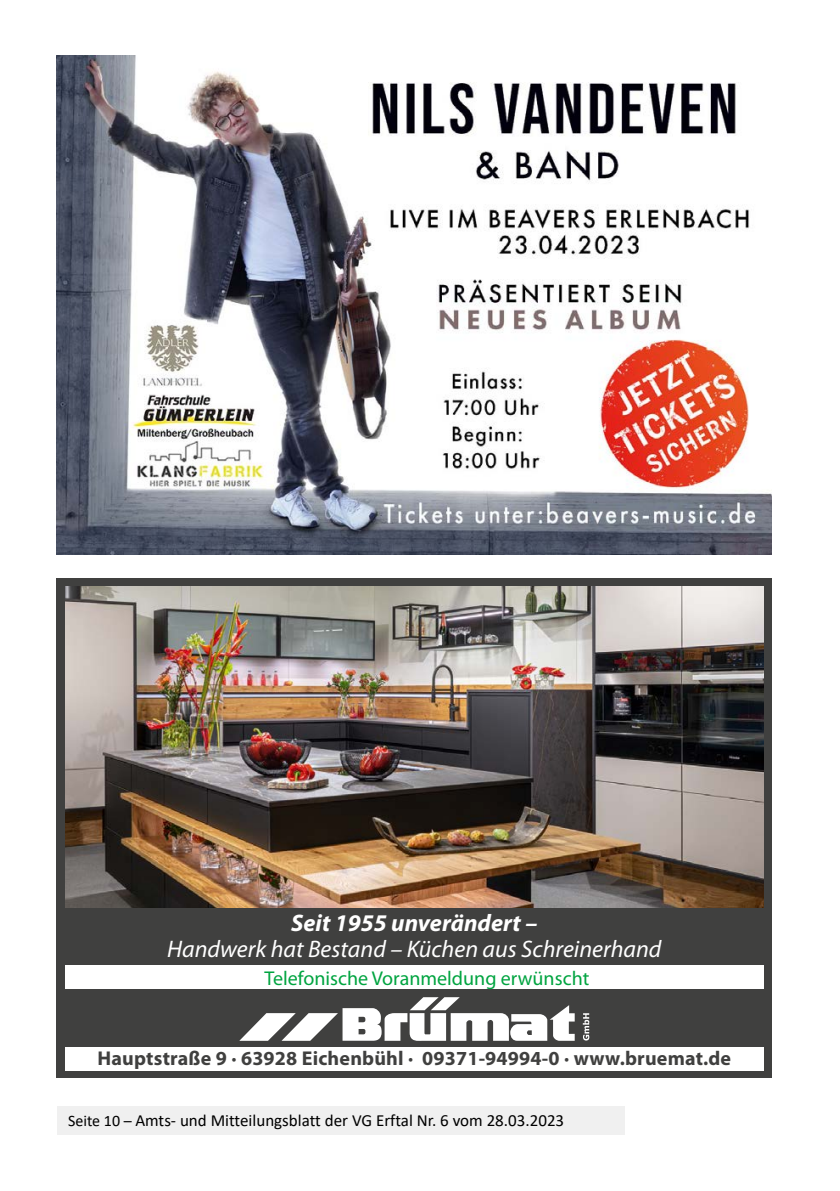
<style>
.page{position:relative;width:840px;height:1191px;background:#fff}
.page>*{position:absolute;margin:0;border:0;box-sizing:border-box;transform-origin:0 0}
.t1{font:italic 24px "Myriad Pro";color:#fff}
.t2{font:italic 700 24px "Myriad Pro";color:#fff}
.t3{font:700 20px "Myriad Pro";letter-spacing:.01em;color:#40403f}
.t4{font:20px "Myriad Pro";color:#00a440}
.t5{font:17px "Calibri";color:#000}
.s1{font-size:16px}
</style>
<div class="page">
<div style="left:57px;top:578px;width:714px;height:499px;background:#40403f"></div>
<svg style="left:239px;top:997px;width:335px;height:44px"></svg>
<svg style="left:582px;top:1013px;width:7px;height:27px"></svg>
<div style="left:65px;top:1046px;width:698px;height:24px;background:#fff"></div>
<div style="left:65px;top:965px;width:698px;height:24px;background:#fff"></div>
<img style="left:65px;top:587px;width:698px;height:320px">
<img style="left:57px;top:55px;width:714px;height:499px">
<div style="left:57px;top:1106px;width:567px;height:28px;background:#f0f0f0"></div>
<h1 class="t2" style="left:291px;top:907px;width:247px">Seit 1955 unverändert –</h1>
<h1 class="t1" style="left:167px;top:934px;width:495px">Handwerk hat Bestand – Küchen aus Schreinerhand</h1>
<p class="t4" style="left:264px;top:965px;width:326px">Telefonische Voranmeldung erwünscht</p>
<p class="t3" style="left:97px;top:1045px;width:635px">Hauptstraße 9 · 63928 Eichenbühl · 09371-94994-0 · www.bruemat.de</p>
<p class="t5" style="left:68px;top:1109px;width:497px"><span class="s1">Seite 10 –</span> Amts- und Mitteilungsblatt der VG Erftal Nr. 6 vom 28.03.2023</p>
</div>
